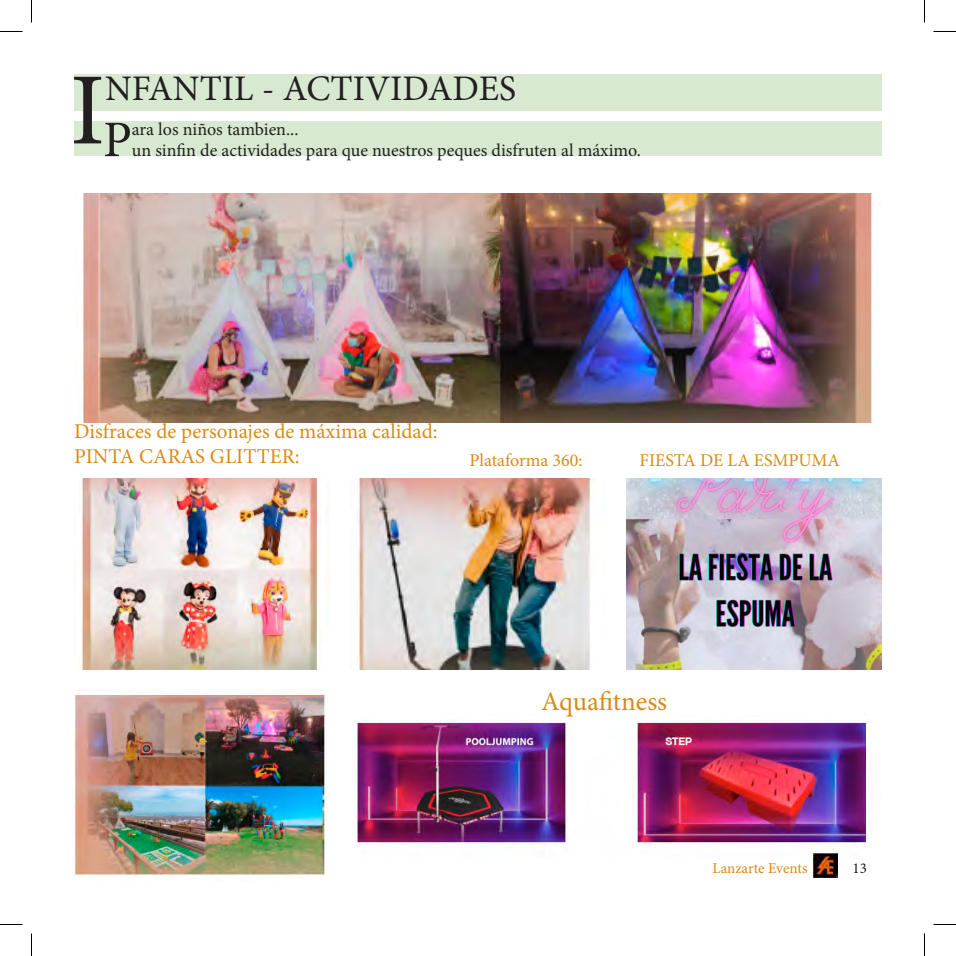
<style>
.page{position:relative;width:956px;height:956px;background:#fff}
.page>*{position:absolute;margin:0;border:0;box-sizing:border-box;transform-origin:0 0}
.t1{font:102.45px "Minion Pro";color:#231f20}
.t2{font:51.3px "Minion Pro";color:#231f20}
.t3{font:36px "Minion Pro";color:#231f20}
.t4{font:27px "Minion Pro";letter-spacing:-.005em;color:#da8a16}
.t5{font:21px/25.2px "Minion Pro";color:#da8a16}
.t6{font:18px/21.6px "Minion Pro";color:#231f20}
.t7{font:18px "Minion Pro";color:#da8a16}
.t8{font:15px "Minion Pro";letter-spacing:-.005em;color:#da8a16}
.t9{font:15px "Minion Pro";color:#231f20}
</style>
<div class="page">
<div style="left:74px;top:74px;width:808px;height:36px;background:#d8e9d2"></div>
<div style="left:74px;top:121px;width:808px;height:35px;background:#d8e9d2"></div>
<img style="left:83px;top:193px;width:789px;height:230px">
<img style="left:74px;top:478px;width:248px;height:191px">
<img style="left:357px;top:478px;width:234px;height:191px">
<img style="left:74px;top:694px;width:252px;height:181px">
<img style="left:355px;top:721px;width:512px;height:138px">
<img style="left:627px;top:478px;width:255px;height:191px">
<img style="left:814px;top:853px;width:24px;height:25px">
<svg style="left:0;top:31px;width:22px;height:1px"></svg>
<svg style="left:933px;top:31px;width:23px;height:1px"></svg>
<svg style="left:0;top:924px;width:22px;height:1px"></svg>
<svg style="left:933px;top:924px;width:23px;height:1px"></svg>
<svg style="left:31px;top:0;width:1px;height:23px"></svg>
<svg style="left:31px;top:933px;width:1px;height:23px"></svg>
<svg style="left:924px;top:0;width:1px;height:23px"></svg>
<svg style="left:924px;top:933px;width:1px;height:23px"></svg>
<p class="t1" style="left:70px;top:42px;width:36px">I</p>
<p class="t3" style="left:105px;top:65px;width:413px">NFANTIL - ACTIVIDADES</p>
<p class="t2" style="left:103px;top:105px;width:30px">P</p>
<p class="t6" style="left:132px;top:118px;width:511px">ara los niños tambien...<br>un sinfin de actividades para que nuestros peques disfruten al máximo.</p>
<p class="t5" style="left:74px;top:419px;width:365px">Disfraces de personajes de máxima calidad:<br>PINTA CARAS GLITTER:</p>
<p class="t7" style="left:469px;top:448px;width:115px">Plataforma 360:</p>
<p class="t7" style="left:640px;top:448px;width:202px">FIESTA DE LA ESMPUMA</p>
<p class="t4" style="left:541px;top:683px;width:127px">Aquafitness</p>
<p class="t8" style="left:712px;top:858px;width:97px">Lanzarte Events</p>
<p class="t9" style="left:852px;top:858px;width:16px">13</p>
</div>
